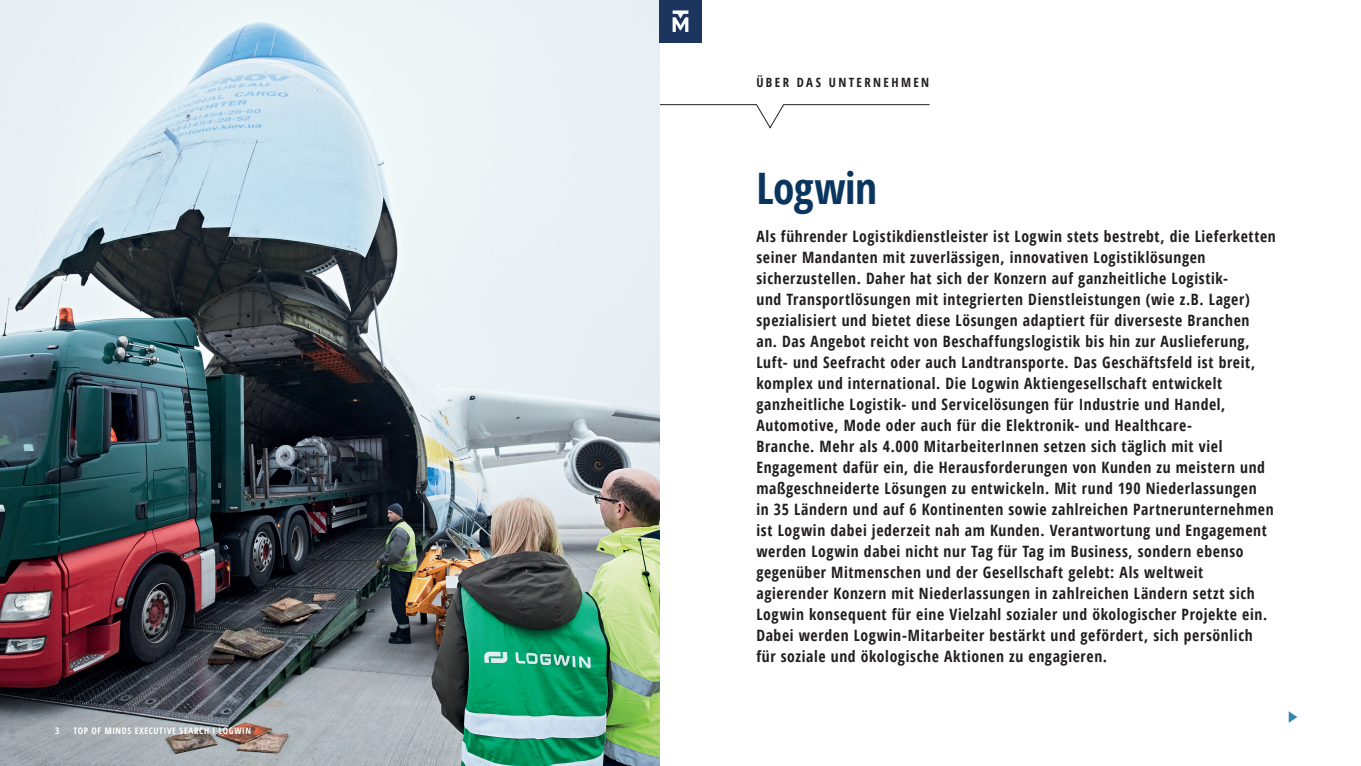
<style>
.page{position:relative;width:1361px;height:766px;background:#fff}
.page>*{position:absolute;margin:0;border:0;box-sizing:border-box;transform-origin:0 0}
.Page_header_kopie{font:700 condensed 43.42px "Open Sans";letter-spacing:-.01em;color:#0a355e}
.t1{font:700 condensed 15.67px/21px "Open Sans";letter-spacing:.04em;color:#231f20}
.t2{font:700 condensed 12.75px "Open Sans";letter-spacing:.185em;color:#231f20}
.t3{font:700 condensed 9px "Open Sans";letter-spacing:.07em;color:#fff}
</style>
<div class="page">
<svg style="left:659px;top:104px;width:271px;height:24px"></svg>
<img style="left:0;top:0;width:659px;height:765px">
<svg style="left:1288px;top:711px;width:9px;height:11px"></svg>
<div style="left:659px;top:0;width:43px;height:43px;background:#1c355e"></div>
<svg style="left:672px;top:10px;width:16px;height:22px"></svg>
<p class="t3" style="left:55px;top:724px;width:6px">3</p>
<p class="t3" style="left:73px;top:724px;width:179px">TOP OF MINDS EXECUTIVE SEARCH I LOGWIN</p>
<p class="t2" style="left:756px;top:73px;width:174px">ÜBER DAS UNTERNEHMEN</p>
<p class="Page_header_kopie" style="left:756px;top:158px;width:122px">Logwin</p>
<p class="t1" style="left:756px;top:225px;width:521px">Als führender Logistikdienstleister ist Logwin stets bestrebt, die Lieferketten seiner Mandanten mit zuverlässigen, innovativen Logistiklösungen sicherzustellen. Daher hat sich der Konzern auf ganzheitliche Logistik-<br>und Transportlösungen mit integrierten Dienstleistungen (wie z.B. Lager) spezialisiert und bietet diese Lösungen adaptiert für diverseste Branchen<br>an. Das Angebot reicht von Beschaffungslogistik bis hin zur Auslieferung, Luft- und Seefracht oder auch Landtransporte. Das Geschäftsfeld ist breit, komplex und international. Die Logwin Aktiengesellschaft entwickelt ganzheitliche Logistik- und Servicelösungen für Industrie und Handel, Automotive, Mode oder auch für die Elektronik- und Healthcare-<br>Branche. Mehr als 4.000 MitarbeiterInnen setzen sich täglich mit viel Engagement dafür ein, die Herausforderungen von Kunden zu meistern und maßgeschneiderte Lösungen zu entwickeln. Mit rund 190 Niederlassungen<br>in 35 Ländern und auf 6 Kontinenten sowie zahlreichen Partnerunternehmen ist Logwin dabei jederzeit nah am Kunden. Verantwortung und Engagement werden Logwin dabei nicht nur Tag für Tag im Business, sondern ebenso gegenüber Mitmenschen und der Gesellschaft gelebt: Als weltweit agierender Konzern mit Niederlassungen in zahlreichen Ländern setzt sich Logwin konsequent für eine Vielzahl sozialer und ökologischer Projekte ein.<br>Dabei werden Logwin-Mitarbeiter bestärkt und gefördert, sich persönlich für soziale und ökologische Aktionen zu engagieren.</p>
</div>
